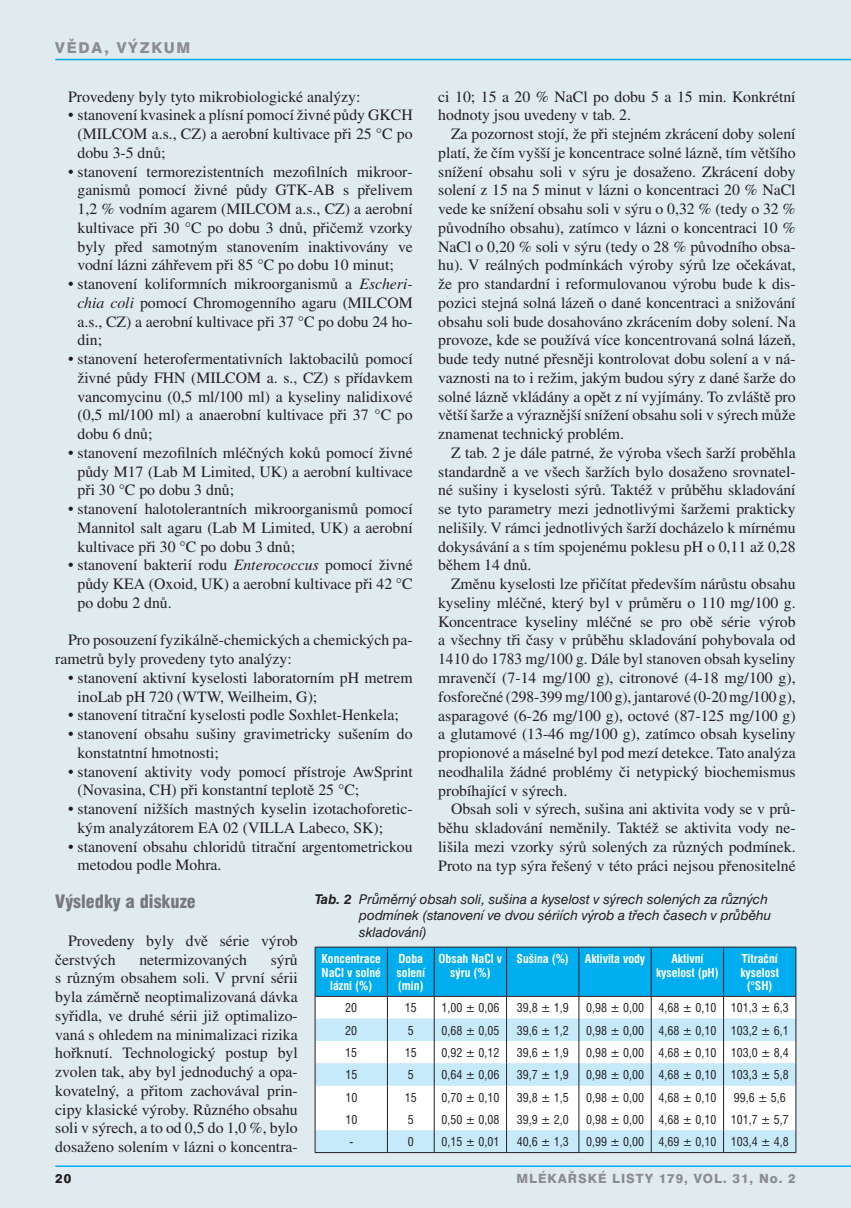
<style>
.page{position:relative;width:851px;height:1208px;background:#fff}
.page>*{position:absolute;margin:0;border:0;box-sizing:border-box;transform-origin:0 0}
.t1{font:900 condensed 18px "Swiss 721 BTCE";color:#76787b}
.t2{font:15.75px/18.8px "Times CE";color:#231f20;text-align:justify}
.t3{font:800 15px "Swiss 721 BTCE";letter-spacing:.12em;color:#8a8c8f}
.t4{font:italic 13.5px/16.2px "Swiss 721 BTCE";color:#231f20}
.t5{font:800 12.75px "Swiss 721 BTCE";letter-spacing:.075em;color:#8a8c8f}
.t6{font:800 12.75px "Swiss 721 BTCE";color:#231f20}
.t7{font:condensed 12px "Swiss 721 BTCE";color:#231f20}
.t8{font:700 condensed 12px/13.5px "Swiss 721 BTCE";color:#fff;text-align:center}
.s1{font-style:italic}
.s2{font-weight:700}
</style>
<div class="page">
<div style="left:0;top:0;width:850px;height:1208px;background:#e0ebf0"></div>
<hr style="left:850px;top:0;width:1px;height:1208px;background:#e0ebf0">
<hr style="left:55px;top:59px;width:795px;height:1px;background:#00aeef">
<hr style="left:55px;top:1165px;width:795px;height:2px;background:#00aeef">
<svg style="left:315px;top:947px;width:481px;height:205px;background:#ace0f4"></svg>
<hr style="left:315px;top:1152px;width:72px;height:1px;background:#231f20">
<hr style="left:387px;top:1152px;width:47px;height:1px;background:#231f20">
<hr style="left:434px;top:1152px;width:72px;height:1px;background:#231f20">
<hr style="left:506px;top:1152px;width:72px;height:1px;background:#231f20">
<hr style="left:578px;top:1152px;width:73px;height:1px;background:#231f20">
<hr style="left:651px;top:1152px;width:72px;height:1px;background:#231f20">
<hr style="left:723px;top:1152px;width:73px;height:1px;background:#231f20">
<p class="t3" style="left:55px;top:38px;width:137px">VĚDA, VÝZKUM</p>
<p class="t2" style="left:438px;top:87px;width:359px">ci 10; 15 a 20 % NaCl po dobu 5 a 15 min. Konkrétní hodnoty jsou uvedeny v tab. 2.</p>
<p class="t2" style="left:438px;top:124px;width:359px;text-indent:13px">Za pozornost stojí, že při stejném zkrácení doby solení platí, že čím vyšší je koncentrace solné lázně, tím většího snížení obsahu soli v sýru je dosaženo. Zkrácení doby solení z 15 na 5 minut v lázni o koncentraci 20 % NaCl vede ke snížení obsahu soli v sýru o 0,32 % (tedy o 32 % původního obsahu), zatímco v lázni o koncentraci 10 % NaCl o 0,20 % soli v sýru (tedy o 28 % původního obsa&shy;hu). V reálných podmínkách výroby sýrů lze očekávat, že pro standardní i reformulovanou výrobu bude k dis&shy;pozici stejná solná lázeň o dané koncentraci a snižování obsahu soli bude dosahováno zkrácením doby solení. Na provoze, kde se používá více koncentrovaná solná lázeň, bude tedy nutné přesněji kontrolovat dobu solení a v ná&shy;vaznosti na to i režim, jakým budou sýry z dané šarže do solné lázně vkládány a opět z ní vyjímány. To zvláště pro větší šarže a výraznější snížení obsahu soli v sýrech může znamenat technický problém.</p>
<p class="t2" style="left:438px;top:443px;width:359px;text-indent:13px">Z tab. 2 je dále patrné, že výroba všech šarží proběhla standardně a ve všech šaržích bylo dosaženo srovnatel&shy;né sušiny i kyselosti sýrů. Taktéž v průběhu skladování se tyto parametry mezi jednotlivými šaržemi prakticky nelišily. V rámci jednotlivých šarží docházelo k mírnému dokysávání a s tím spojenému poklesu pH o 0,11 až 0,28 během 14 dnů.</p>
<p class="t2" style="left:438px;top:574px;width:359px;text-indent:13px">Změnu kyselosti lze přičítat především nárůstu obsahu kyseliny mléčné, který byl v průměru o 110 mg/100 g.<br>Koncentrace kyseliny mléčné se pro obě série výrob a všechny tři časy v průběhu skladování pohybovala od 1410 do 1783 mg/100 g. Dále byl stanoven obsah kyseliny mravenčí (7-14 mg/100 g), citronové (4-18 mg/100 g), fosforečné (298-399 mg/100 g), jantarové (0-20 mg/100 g), asparagové (6-26 mg/100 g), octové (87-125 mg/100 g) a glutamové (13-46 mg/100 g), zatímco obsah kyseliny propionové a máselné byl pod mezí detekce. Tato analýza neodhalila žádné problémy či netypický biochemismus probíhající v sýrech.</p>
<p class="t2" style="left:438px;top:799px;width:359px;text-indent:13px">Obsah soli v sýrech, sušina ani aktivita vody se v prů&shy;běhu skladování neměnily. Taktéž se aktivita vody ne&shy;lišila mezi vzorky sýrů solených za různých podmínek.<br>Proto na typ sýra řešený v této práci nejsou přenositelné</p>
<p class="t2" style="left:68px;top:87px;width:294px">Provedeny byly tyto mikrobiologické analýzy:</p>
<p class="t2" style="left:77px;top:105px;width:336px;text-indent:-9px">• stanovení kvasinek a plísní pomocí živné půdy GKCH (MILCOM a.s., CZ) a aerobní kultivace při 25 °C po dobu 3-5 dnů;</p>
<p class="t2" style="left:68px;top:162px;width:346px;text-align:center">• stanovení termorezistentních mezofilních mikroor&shy;ganismů pomocí živné půdy GTK-AB s přelivem 1,2 % vodním agarem (MILCOM a.s., CZ) a aerobní kultivace při 30 °C po dobu 3 dnů, přičemž vzorky byly před samotným stanovením inaktivovány ve vodní lázni záhřevem při 85 °C po dobu 10 minut;</p>
<p class="t2" style="left:77px;top:274px;width:336px;text-indent:-9px">• stanovení koliformních mikroorganismů a <span class="s1">Escheri&shy;chia coli</span> pomocí Chromogenního agaru (MILCOM a.s., CZ) a aerobní kultivace při 37 °C po dobu 24 ho&shy;din;</p>
<p class="t2" style="left:77px;top:349px;width:336px;text-indent:-9px">• stanovení heterofermentativních laktobacilů pomocí živné půdy FHN (MILCOM a. s., CZ) s přídavkem vancomycinu (0,5 ml/100 ml) a kyseliny nalidixové (0,5 ml/100 ml) a anaerobní kultivace při 37 °C po dobu 6 dnů;</p>
<p class="t2" style="left:77px;top:443px;width:336px;text-indent:-9px">• stanovení mezofilních mléčných koků pomocí živné půdy M17 (Lab M Limited, UK) a aerobní kultivace při 30 °C po dobu 3 dnů;</p>
<p class="t2" style="left:77px;top:499px;width:336px;text-indent:-9px">• stanovení halotolerantních mikroorganismů pomocí Mannitol salt agaru (Lab M Limited, UK) a aerobní kultivace při 30 °C po dobu 3 dnů;</p>
<p class="t2" style="left:77px;top:555px;width:336px;text-indent:-9px">• stanovení bakterií rodu <span class="s1">Enterococcus</span> pomocí živné půdy KEA (Oxoid, UK) a aerobní kultivace při 42 °C po dobu 2 dnů.</p>
<p class="t2" style="left:55px;top:630px;width:359px;text-indent:13px">Pro posouzení fyzikálně-chemických a chemických pa&shy;rametrů byly provedeny tyto analýzy:</p>
<p class="t2" style="left:77px;top:668px;width:336px;text-indent:-9px">• stanovení aktivní kyselosti laboratorním pH metrem inoLab pH 720 (WTW, Weilheim, G);</p>
<p class="t2" style="left:68px;top:705px;width:332px">• stanovení titrační kyselosti podle Soxhlet-Henkela;</p>
<p class="t2" style="left:77px;top:724px;width:336px;text-indent:-9px">• stanovení obsahu sušiny gravimetricky sušením do konstatntní hmotnosti;</p>
<p class="t2" style="left:77px;top:761px;width:336px;text-indent:-9px">• stanovení aktivity vody pomocí přístroje AwSprint (Novasina, CH) při konstantní teplotě 25 °C;</p>
<p class="t2" style="left:77px;top:799px;width:336px;text-indent:-9px">• stanovení nižších mastných kyselin izotachoforetic&shy;kým analyzátorem EA 02 (VILLA Labeco, SK);</p>
<p class="t2" style="left:77px;top:836px;width:336px;text-indent:-9px">• stanovení obsahu chloridů titrační argentometrickou metodou podle Mohra.</p>
<p class="t1" style="left:55px;top:889px;width:142px">Výsledky a diskuze</p>
<p class="t2" style="left:55px;top:931px;width:244px;text-indent:13px">Provedeny byly dvě série výrob čerstvých</p>
<p class="t4" style="left:359px;top:890px;width:413px;text-indent:-44px"><span class="s2">Tab. 2</span> Průměrný obsah soli, sušina a kyselost v sýrech solených za různých podmínek (stanovení ve dvou sériích výrob a třech časech v průběhu skladování)</p>
<p class="t8" style="left:321px;top:951px;width:61px">Koncentrace<br>NaCl v solné lázni (%)</p>
<p class="t8" style="left:396px;top:951px;width:30px;text-align:left">Doba solení (min)</p>
<p class="t8" style="left:438px;top:951px;width:65px">Obsah NaCl v sýru (%)</p>
<p class="t8" style="left:516px;top:951px;width:54px">Sušina (%)</p>
<p class="t8" style="left:584px;top:951px;width:62px">Aktivita vody</p>
<p class="t8" style="left:656px;top:951px;width:64px">Aktivní kyselost (pH)</p>
<p class="t8" style="left:740px;top:951px;width:40px">Titrační kyselost (°SH)</p>
<p class="t7" style="left:345px;top:999px;width:13px">20</p>
<p class="t7" style="left:405px;top:999px;width:13px">15</p>
<p class="t7" style="left:441px;top:999px;width:59px">1,00 ± 0,06</p>
<p class="t7" style="left:516px;top:999px;width:53px">39,8 ± 1,9</p>
<p class="t7" style="left:586px;top:999px;width:204px">0,98 ± 0,00 4,68 ± 0,10 101,3 ± 6,3</p>
<p class="t7" style="left:345px;top:1022px;width:13px">20</p>
<p class="t7" style="left:408px;top:1022px;width:7px">5</p>
<p class="t7" style="left:441px;top:1022px;width:59px">0,68 ± 0,05</p>
<p class="t7" style="left:516px;top:1022px;width:53px">39,6 ± 1,2</p>
<p class="t7" style="left:586px;top:1022px;width:204px">0,98 ± 0,00 4,68 ± 0,10 103,2 ± 6,1</p>
<p class="t7" style="left:345px;top:1044px;width:13px">15</p>
<p class="t7" style="left:405px;top:1044px;width:13px">15</p>
<p class="t7" style="left:441px;top:1044px;width:59px">0,92 ± 0,12</p>
<p class="t7" style="left:516px;top:1044px;width:53px">39,6 ± 1,9</p>
<p class="t7" style="left:586px;top:1044px;width:204px">0,98 ± 0,00 4,68 ± 0,10 103,0 ± 8,4</p>
<p class="t7" style="left:345px;top:1066px;width:13px">15</p>
<p class="t7" style="left:408px;top:1066px;width:7px">5</p>
<p class="t7" style="left:441px;top:1066px;width:59px">0,64 ± 0,06</p>
<p class="t7" style="left:517px;top:1066px;width:53px">39,7 ± 1,9</p>
<p class="t7" style="left:586px;top:1066px;width:204px">0,98 ± 0,00 4,68 ± 0,10 103,3 ± 5,8</p>
<p class="t7" style="left:345px;top:1089px;width:13px">10</p>
<p class="t7" style="left:405px;top:1089px;width:13px">15</p>
<p class="t7" style="left:441px;top:1089px;width:59px">0,70 ± 0,10</p>
<p class="t7" style="left:517px;top:1089px;width:53px">39,8 ± 1,5</p>
<p class="t7" style="left:586px;top:1089px;width:132px">0,98 ± 0,00 4,68 ± 0,10</p>
<p class="t7" style="left:733px;top:1089px;width:53px">99,6 ± 5,6</p>
<p class="t7" style="left:345px;top:1111px;width:13px">10</p>
<p class="t7" style="left:408px;top:1111px;width:7px">5</p>
<p class="t7" style="left:441px;top:1111px;width:59px">0,50 ± 0,08</p>
<p class="t7" style="left:517px;top:1111px;width:53px">39,9 ± 2,0</p>
<p class="t7" style="left:586px;top:1111px;width:204px">0,98 ± 0,00 4,68 ± 0,10 101,7 ± 5,7</p>
<p class="t7" style="left:349px;top:1133px;width:4px">-</p>
<p class="t7" style="left:408px;top:1133px;width:7px">0</p>
<p class="t7" style="left:441px;top:1133px;width:59px">0,15 ± 0,01</p>
<p class="t7" style="left:517px;top:1133px;width:53px">40,6 ± 1,3</p>
<p class="t7" style="left:586px;top:1133px;width:204px">0,99 ± 0,00 4,69 ± 0,10 103,4 ± 4,8</p>
<p class="t2" style="left:55px;top:949px;width:244px;text-indent:215px">sýrů s různým obsahem soli. V první sérii byla záměrně neoptimalizovaná dávka syřidla, ve druhé sérii již optimalizo&shy;vaná s ohledem na minimalizaci rizika hořknutí. Technologický postup byl zvolen tak, aby byl jednoduchý a opa&shy;kovatelný, a přitom zachovával prin&shy;cipy klasické výroby. Různého obsahu soli v sýrech, a to od 0,5 do 1,0 %, bylo dosaženo solením v lázni o koncentra-</p>
<p class="t2" style="left:139px;top:949px;width:109px">netermizovaných</p>
<p class="t6" style="left:55px;top:1170px;width:18px">20</p>
<p class="t5" style="left:516px;top:1170px;width:280px">MLÉKAŘSKÉ LISTY 179, VOL. 31, NO. 2</p>
</div>
